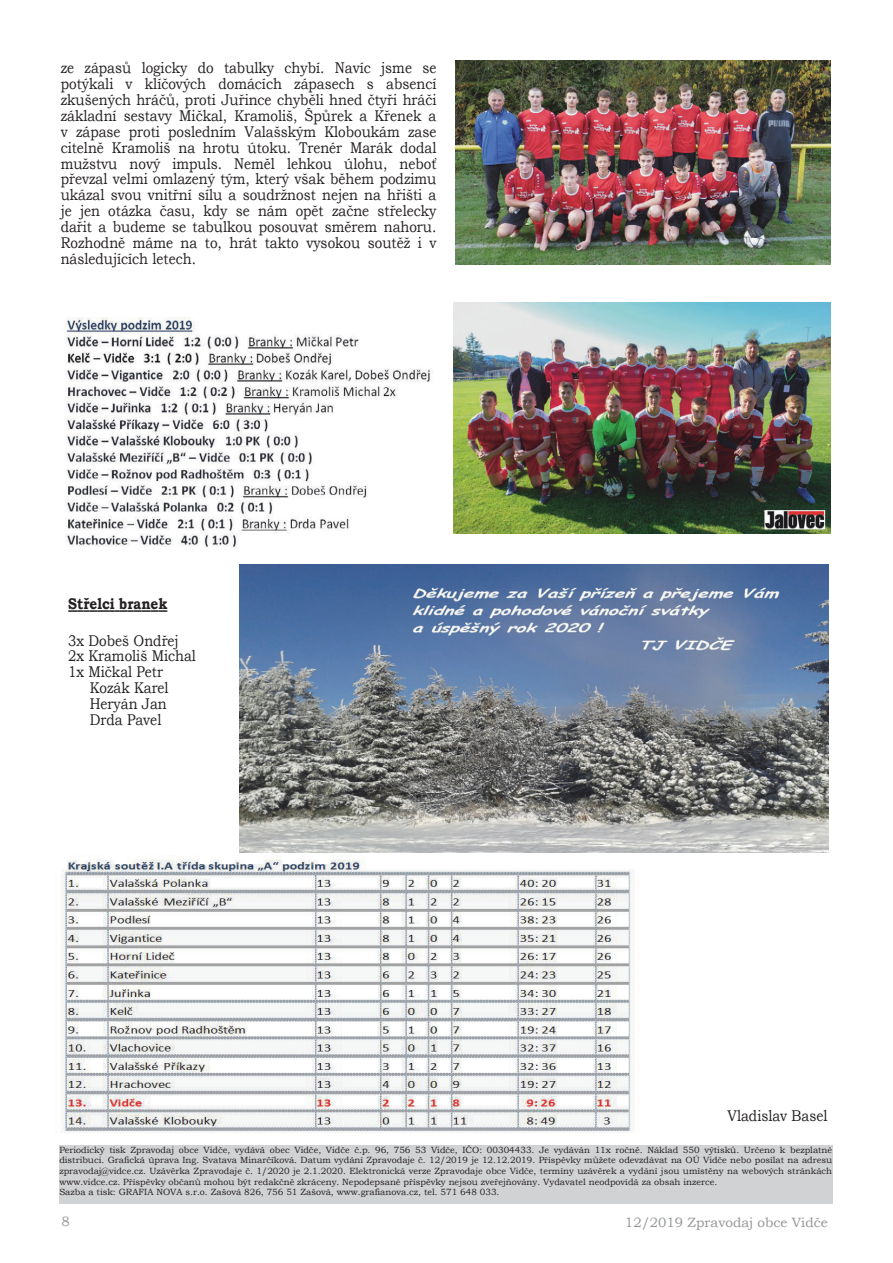
<style>
.page{position:relative;width:893px;height:1263px;background:#fff}
.page>*{position:absolute;margin:0;border:0;box-sizing:border-box;transform-origin:0 0}
.t1{font:15.45px/15.9px "Bookman Old Style";color:#231f20;text-align:justify;scale:.87 1}
.t2{font:700 15.45px "Bookman Old Style";color:#231f20;scale:.87 1}
.t3{font:13.5px "Bookman Old Style";color:#939598}
.t4{font:9px/10.5px "Bookman Old Style";color:#231f20}
</style>
<div class="page">
<div style="left:59px;top:1145px;width:774px;height:58px;background:#d1d2d4"></div>
<img style="left:455px;top:60px;width:375px;height:205px">
<img style="left:453px;top:303px;width:377px;height:231px">
<img style="left:239px;top:564px;width:590px;height:288px">
<img style="left:61px;top:855px;width:574px;height:278px">
<img style="left:65px;top:317px;width:368px;height:231px">
<svg style="left:68px;top:610px;width:99px;height:2px"></svg>
<p class="t1" style="left:61px;top:60px;width:433px">ze zápasů logicky do tabulky chybí. Navíc jsme se potýkali v klíčových domácích zápasech s absencí zkušených hráčů, proti Juřince chyběli hned čtyři hráči základní sestavy Mičkal, Kramoliš, Špůrek a Křenek a v zápase proti posledním Valašským Kloboukám zase citelně Kramoliš na hrotu útoku. Trenér Marák dodal mužstvu nový impuls. Neměl lehkou úlohu, neboť převzal velmi omlazený tým, který však během podzimu ukázal svou vnitřní sílu a soudržnost nejen na hřišti a je jen otázka času, kdy se nám opět začne střelecky dařit a budeme se tabulkou posouvat směrem nahoru.<br>Rozhodně máme na to, hrát takto vysokou soutěž i v následujících letech.</p>
<h1 class="t2" style="left:68px;top:592px;width:115px">Střelci branek</h1>
<h1 class="t1" style="left:68px;top:632px;width:128px">3x Dobeš Ondřej</h1>
<h1 class="t1" style="left:68px;top:648px;width:148px">2x Kramoliš Michal</h1>
<h1 class="t1" style="left:68px;top:664px;width:110px">1x Mičkal Petr</h1>
<h1 class="t1" style="left:90px;top:680px;width:92px">Kozák Karel</h1>
<h1 class="t1" style="left:90px;top:696px;width:90px">Heryán Jan</h1>
<h1 class="t1" style="left:90px;top:712px;width:84px">Drda Pavel</h1>
<h1 class="t1" style="left:728px;top:1108px;width:116px">Vladislav Basel</h1>
<p class="t4" style="left:59px;top:1144px;width:774px">Periodický tisk Zpravodaj obce Vidče, vydává obec Vidče, Vidče č.p. 96, 756 53 Vidče, IČO: 00304433. Je vydáván 11x ročně. Náklad 550 výtisků. Určeno k bezplatné distribuci. Grafická úprava Ing. Svatava Minarčíková. Datum vydání Zpravodaje č. 12/2019 je 12.12.2019. Příspěvky můžete odevzdávat na OÚ Vidče nebo posílat na adresu zpravodaj@vidce.cz. Uzávěrka Zpravodaje č. 1/2020 je 2.1.2020. Elektronická verze Zpravodaje obce Vidče, termíny uzávěrek a vydání jsou umístěny na webových stránkách www.vidce.cz. Příspěvky občanů mohou být redakčně zkráceny. Nepodepsané příspěvky nejsou zveřejňovány. Vydavatel neodpovídá za obsah inzerce.<br>Sazba a tisk: GRAFIA NOVA s.r.o. Zašová 826, 756 51 Zašová, www.grafianova.cz, tel. 571 648 033.</p>
<h2 class="t3" style="left:61px;top:1212px;width:10px">8</h2>
<h2 class="t3" style="left:625px;top:1214px;width:204px">12/2019 Zpravodaj obce Vidče</h2>
</div>
